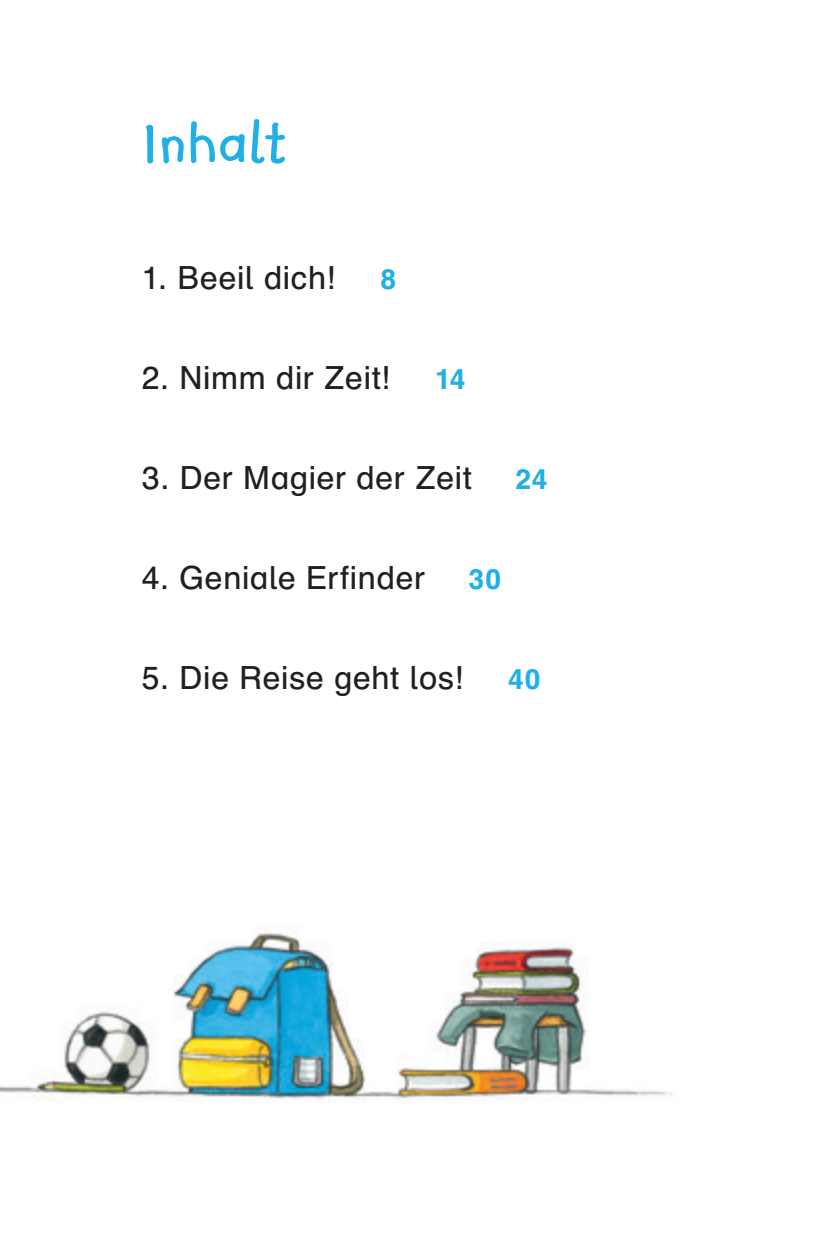
<style>
.page{position:relative;width:840px;height:1248px;background:#fff}
.page>*{position:absolute;margin:0;border:0;box-sizing:border-box;transform-origin:0 0}
.t1{font:700 66px "Kidprintfor Fischer";letter-spacing:.03em;color:#1fb0e6}
.t2{font:32px "Schulbuch Nord Pro";letter-spacing:.025em;color:#231f20}
.t3{font:700 28px "Schulbuch Nord Pro";letter-spacing:.035em;color:#1fb0e6}
</style>
<div class="page">
<img style="left:0;top:928px;width:672px;height:173px">
<h1 class="t1" style="left:142px;top:107px;width:145px">Inhalt</h1>
<p class="t2" style="left:142px;top:255px;width:196px">1. Beeil dich!</p>
<p class="t3" style="left:380px;top:259px;width:17px">8</p>
<p class="t2" style="left:142px;top:355px;width:251px">2. Nimm dir Zeit!</p>
<p class="t3" style="left:435px;top:359px;width:32px">14</p>
<p class="t2" style="left:142px;top:455px;width:331px">3. Der Magier der Zeit</p>
<p class="t3" style="left:515px;top:459px;width:34px">24</p>
<p class="t2" style="left:142px;top:555px;width:284px">4. Geniale Erfinder</p>
<p class="t3" style="left:468px;top:559px;width:34px">30</p>
<p class="t2" style="left:142px;top:655px;width:324px">5. Die Reise geht los!</p>
<p class="t3" style="left:508px;top:659px;width:34px">40</p>
</div>
